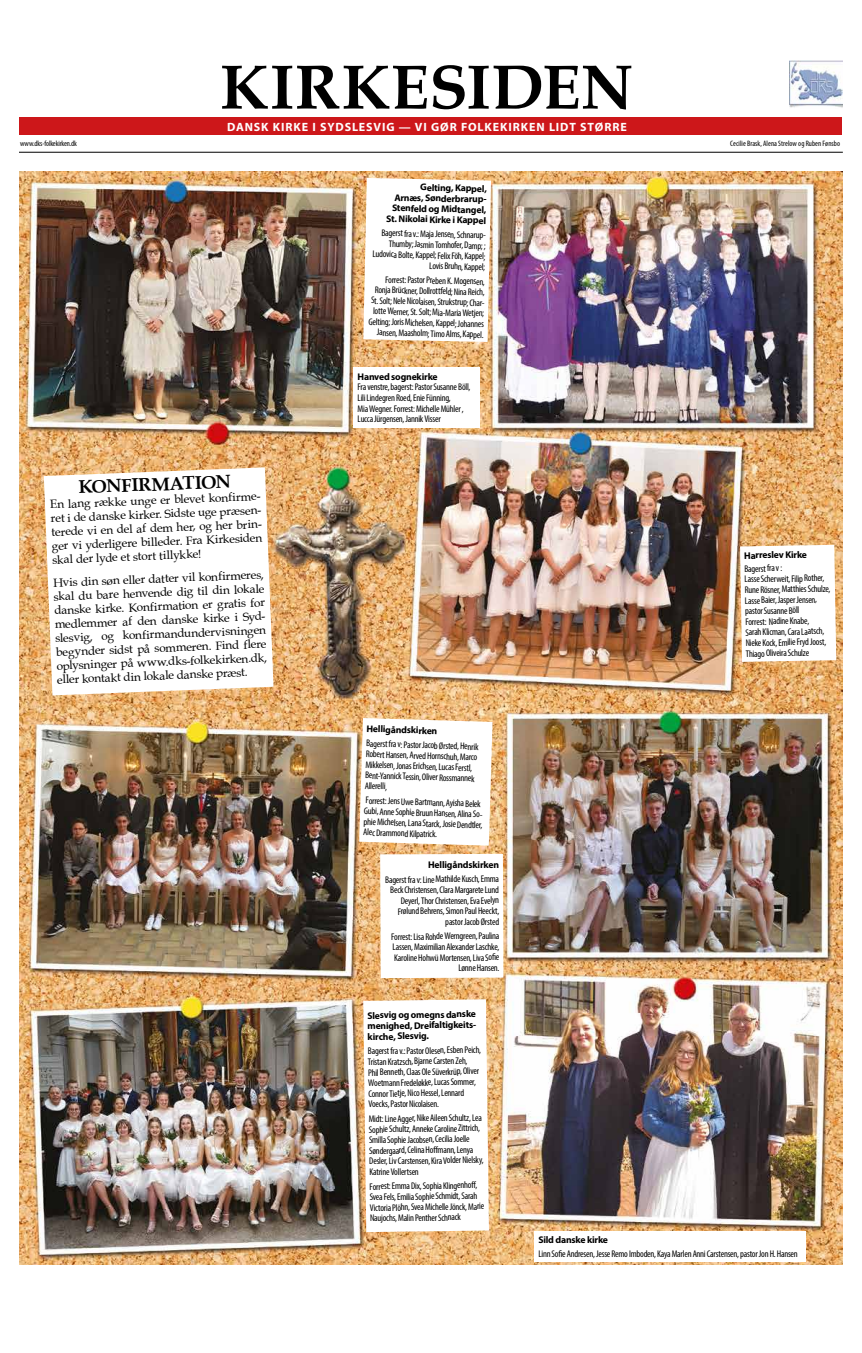
<style>
.page{position:relative;width:862px;height:1353px;background:#fff}
.page>*{position:absolute;margin:0;border:0;box-sizing:border-box;transform-origin:0 0}
.t1{font:700 62.7px "Book Antiqua";letter-spacing:.005em;color:#000}
.t2{font:700 18.5px "Book Antiqua";color:#000}
.t3{font:12px/13.9px "Book Antiqua";color:#000}
.t4{font:700 12px "Myriad Pro";letter-spacing:.075em;color:#fff}
.t5{font:condensed 9.7px/10.6px "Myriad Pro";letter-spacing:-.025em;color:#000}
.t6{font:700 9.7px/10.6px "Myriad Pro";letter-spacing:-.025em;color:#000;text-align:right}
.t7{font:condensed 7.8px "Myriad Pro";letter-spacing:.005em;color:#000}
.t8{font:condensed 7.8px "Myriad Pro";letter-spacing:-.015em;color:#000}
</style>
<div class="page">
<img style="left:19px;top:172px;width:823px;height:1092px">
<svg style="left:740px;top:544px;width:96px;height:117px"></svg>
<svg style="left:363px;top:178px;width:128px;height:164px"></svg>
<div style="left:534px;top:1231px;width:272px;height:30px;background:#fff"></div>
<svg style="left:44px;top:467px;width:229px;height:228px"></svg>
<div style="left:19px;top:118px;width:823px;height:17px;background:#cd171a"></div>
<hr style="left:19px;top:152px;width:823px;height:1px;background:#000">
<img style="left:789px;top:60px;width:53px;height:48px">
<div style="left:354px;top:367px;width:126px;height:60px;background:#fff"></div>
<svg style="left:359px;top:718px;width:133px;height:127px"></svg>
<svg style="left:380px;top:853px;width:123px;height:125px"></svg>
<svg style="left:363px;top:999px;width:126px;height:232px"></svg>
<h1 class="t1" style="left:220px;top:51px;width:415px">KIRKESIDEN</h1>
<p class="t8" style="left:20px;top:139px;width:58px">www.dks-folkekirken.dk</p>
<p class="t4" style="left:227px;top:119px;width:401px">DANSK KIRKE I SYDSLESVIG — VI GØR FOLKEKIRKEN LIDT STØRRE</p>
<p class="t6" style="left:387px;top:181px;width:103px;rotate:1deg">Gelting, Kappel,<br>Arnæs, Sønderbrarup-<br>Stenfeld og Midtangel,<br>St. Nikolai Kirke i Kappel</p>
<p class="t5" style="left:373px;top:227px;width:117px;text-align:right;rotate:1deg">Bagerst fra v.: Maja Jensen, Schnarup-Thumby; Jasmin Tomhofer, Damp; ; Ludovica Bolte, Kappel; Felix Föh, Kappel; Lovis Bruhn, Kappel;</p>
<p class="t5" style="left:369px;top:274px;width:119px;text-align:right;rotate:1deg">Forrest: Pastor Preben K. Mogensen, Ronja Brückner, Dollrottfeld; Nina Reich, St. Solt; Nele Nicolaisen, Strukstrup; Char&shy;lotte Werner, St. Solt; Mia-Maria Wetjen; Gelting; Joris Michelsen, Kappel; Johannes Jansen, Maasholm; Timo Alms, Kappel.</p>
<p class="t6" style="left:357px;top:371px;width:82px">Hanved sognekirke</p>
<p class="t5" style="left:357px;top:381px;width:114px">Fra venstre, bagerst: Pastor Susanne Böll, Lili Lindegren Roed, Enie Fünning,<br>Mia Wegner. Forrest: Michelle Mühler , Lucca Jürgensen, Jannik Visser</p>
<h2 class="t2" style="left:78px;top:476px;width:154px;rotate:-2deg">KONFIRMATION</h2>
<p class="t3" style="left:50px;top:497px;width:214px;rotate:-2deg">En lang række unge er blevet konfirme&shy;ret i de danske kirker. Sidste uge præsen&shy;terede vi en del af dem her, og her brin&shy;ger vi yderligere billeder. Fra Kirkesiden skal der lyde et stort tillykke!</p>
<p class="t3" style="left:53px;top:575px;width:214px;rotate:-2deg">Hvis din søn eller datter vil konfirmeres, skal du bare henvende dig til din lokale danske kirke. Konfirmation er gratis for medlemmer af den danske kirke i Syd&shy;slesvig, og konfirmandundervisningen begynder sidst på sommeren. Find flere oplysninger på www.dks-folkekirken.dk, eller kontakt din lokale danske præst.</p>
<p class="t6" style="left:367px;top:722px;width:72px;rotate:2deg">Helligåndskirken</p>
<p class="t5" style="left:366px;top:737px;width:114px;rotate:2deg">Bagerst fra v: Pastor Jacob Ørsted, Henrik Robert Hansen, Arved Hornschuh, Marco Mikkelsen, Jonas Erichsen, Lucas Ferstl, Bent-Yannick Tessin, Oliver Rossmannek Allerelli,</p>
<p class="t5" style="left:365px;top:794px;width:122px;rotate:2deg">Forrest: Jens Uwe Bartmann, Ayisha Belek Gubi, Anne Sophie Bruun Hansen, Alina So&shy;phie Michelsen, Lana Starck, Josie Dendtler, Alec Drammond Kilpatrick.</p>
<p class="t6" style="left:428px;top:858px;width:72px">Helligåndskirken</p>
<p class="t5" style="left:385px;top:873px;width:116px;text-align:right">Bagerst fra v: Line Mathilde Kusch, Emma Beck Christensen, Clara Margarete Lund Deyerl, Thor Christensen, Eva Evelyn Frølund Behrens, Simon Paul Heeckt, pastor Jacob Ørsted</p>
<p class="t5" style="left:391px;top:930px;width:110px;text-align:right">Forrest: Lisa Rohde Werngreen, Paulina Lassen, Maximilian Alexander Laschke, Karoline Hohwü Mortensen, Liva Sofie Lønne Hansen.</p>
<p class="t6" style="left:367px;top:1009px;width:112px;text-align:left;rotate:-1deg">Slesvig og omegns danske menighed, Dreifaltigkeits&shy;kirche, Slesvig.</p>
<p class="t5" style="left:367px;top:1045px;width:115px;rotate:-1deg">Bagerst fra v.: Pastor Olesen, Esben Peich, Tristan Kratzsch, Bjarne Carsten Zeh,<br>Phil Benneth, Claas Ole Süverkrüp, Oliver Woetmann Fredeløkke, Lucas Sommer, Connor Tietje, Nico Hessel, Lennard Voecks, Pastor Nicolaisen.</p>
<p class="t5" style="left:368px;top:1113px;width:116px;rotate:-1deg">Midt: Line Agger, Nike Aileen Schultz, Lea Sophie Schultz, Anneke Caroline Zittrich, Smilla Sophie Jacobsen, Cecilia Joelle Søndergaard, Celina Hoff mann, Lenya Desler, Liv Carstensen, Kira Volder Nielsky, Katrine Vollertsen</p>
<p class="t5" style="left:369px;top:1180px;width:116px;rotate:-1deg">Forrest: Emma Dix, Sophia Klingenhoff , Svea Fels, Emilia Sophie Schmidt, Sarah Victoria Plöhn, Svea Michelle Jönck, Marie Naujochs, Malin Penther Schnack</p>
<p class="t7" style="left:730px;top:139px;width:111px">Cecilie Brask, Alena Strelow og Ruben Fønsbo</p>
<p class="t6" style="left:744px;top:549px;width:64px;rotate:-1deg">Harreslev Kirke</p>
<p class="t5" style="left:744px;top:563px;width:87px;rotate:-1deg">Bagerst fra v :<br>Lasse Scherweit, Filip Rother,<br>Rune Rösner, Matthies Schulze,<br>Lasse Baier, Jasper Jensen, pastor Susanne Böll<br>Forrest: Nadine Knabe,<br>Sarah Klicman, Cara Laatsch,<br>Nieke Kock, Emilie Fryd Joost,<br>Thiago Oliveira Schulze</p>
<p class="t6" style="left:538px;top:1233px;width:71px">Sild danske kirke</p>
<p class="t5" style="left:538px;top:1248px;width:261px">Linn Sofie Andresen, Jesse Remo Imboden, Kaya Marlen Anni Carstensen, pastor Jon H. Hansen</p>
</div>
